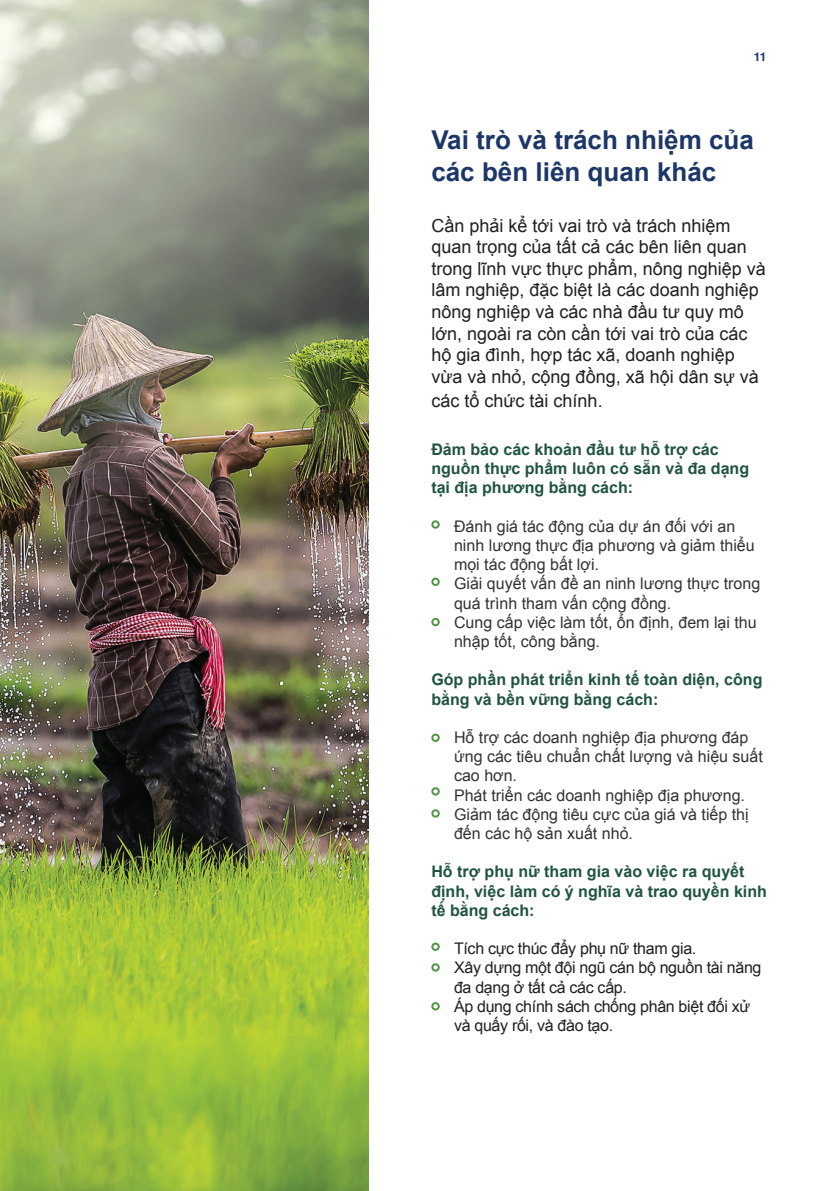
<style>
.page{position:relative;width:840px;height:1191px;background:#fff}
.page>*{position:absolute;margin:0;border:0;box-sizing:border-box;transform-origin:0 0}
.t1{font:700 26px/31.2px "Arial";color:#1d3668}
.t2{font:18px/21.6px "Arial";color:#231f20}
.t3{font:16px/19.2px "Arial";color:#323332}
.t4{font:700 16px/19.2px "Arial";color:#20543f}
.t5{font:16px/19.2px "Arial";letter-spacing:-.02em;color:#231f20}
.t6{font:700 12px "Helvetica";color:#1d3668}
</style>
<div class="page">
<img style="left:0;top:0;width:369px;height:1191px">
<div style="left:431px;top:520px;width:8px;height:9px;border:2px solid #519545;border-radius:50%"></div>
<div style="left:431px;top:577px;width:8px;height:9px;border:2px solid #519545;border-radius:50%"></div>
<div style="left:431px;top:618px;width:8px;height:8px;border:2px solid #519545;border-radius:50%"></div>
<div style="left:431px;top:733px;width:8px;height:9px;border:2px solid #519545;border-radius:50%"></div>
<div style="left:431px;top:787px;width:8px;height:8px;border:2px solid #519545;border-radius:50%"></div>
<div style="left:431px;top:942px;width:8px;height:9px;border:2px solid #519545;border-radius:50%"></div>
<div style="left:431px;top:1002px;width:8px;height:8px;border:2px solid #519545;border-radius:50%"></div>
<div style="left:431px;top:963px;width:8px;height:8px;border:2px solid #519545;border-radius:50%"></div>
<div style="left:431px;top:809px;width:8px;height:8px;border:2px solid #519545;border-radius:50%"></div>
<p class="t6" style="left:753px;top:47px;width:14px">11</p>
<h1 class="t1" style="left:431px;top:125px;width:324px">Vai trò và trách nhiệm của các bên liên quan khác</h1>
<p class="t2" style="left:431px;top:215px;width:336px">Cần phải kể tới vai trò và trách nhiệm quan trọng của tất cả các bên liên quan trong lĩnh vực thực phẩm, nông nghiệp và lâm nghiệp, đặc biệt là các doanh nghiệp nông nghiệp và các nhà đầu tư quy mô lớn, ngoài ra còn cần tới vai trò của các hộ gia đình, hợp tác xã, doanh nghiệp vừa và nhỏ, cộng đồng, xã hội dân sự và</p>
<p class="t2" style="left:431px;top:390px;width:173px">các tổ chức tài chính.</p>
<p class="t4" style="left:431px;top:440px;width:319px">Đảm bảo các khoản đầu tư hỗ trợ các nguồn thực phẩm luôn có sẵn và đa dạng tại địa phương bằng cách:</p>
<p class="t3" style="left:454px;top:516px;width:307px">Đánh giá tác động của dự án đối với an ninh lương thực địa phương và giảm thiểu mọi tác động bất lợi.<br>Giải quyết vấn đề an ninh lương thực trong quá trình tham vấn cộng đồng.<br>Cung cấp việc làm tốt, ổn định, đem lại thu nhập tốt, công bằng.</p>
<p class="t4" style="left:431px;top:670px;width:332px">Góp phần phát triển kinh tế toàn diện, công bằng và bền vững bằng cách:</p>
<p class="t3" style="left:454px;top:728px;width:310px">Hỗ trợ các doanh nghiệp địa phương đáp ứng các tiêu chuẩn chất lượng và hiệu suất cao hơn.<br>Phát triển các doanh nghiệp địa phương.<br>Giảm tác động tiêu cực của giá và tiếp thị đến các hộ sản xuất nhỏ.</p>
<p class="t4" style="left:431px;top:862px;width:337px">Hỗ trợ phụ nữ tham gia vào việc ra quyết định, việc làm có ý nghĩa và trao quyền kinh tế bằng cách:</p>
<p class="t5" style="left:454px;top:939px;width:309px">Tích cực thúc đẩy phụ nữ tham gia.<br>Xây dựng một đội ngũ cán bộ nguồn tài năng đa dạng ở tất cả các cấp.<br>Áp dụng chính sách chống phân biệt đối xử và quấy rối, và đào tạo.</p>
</div>
